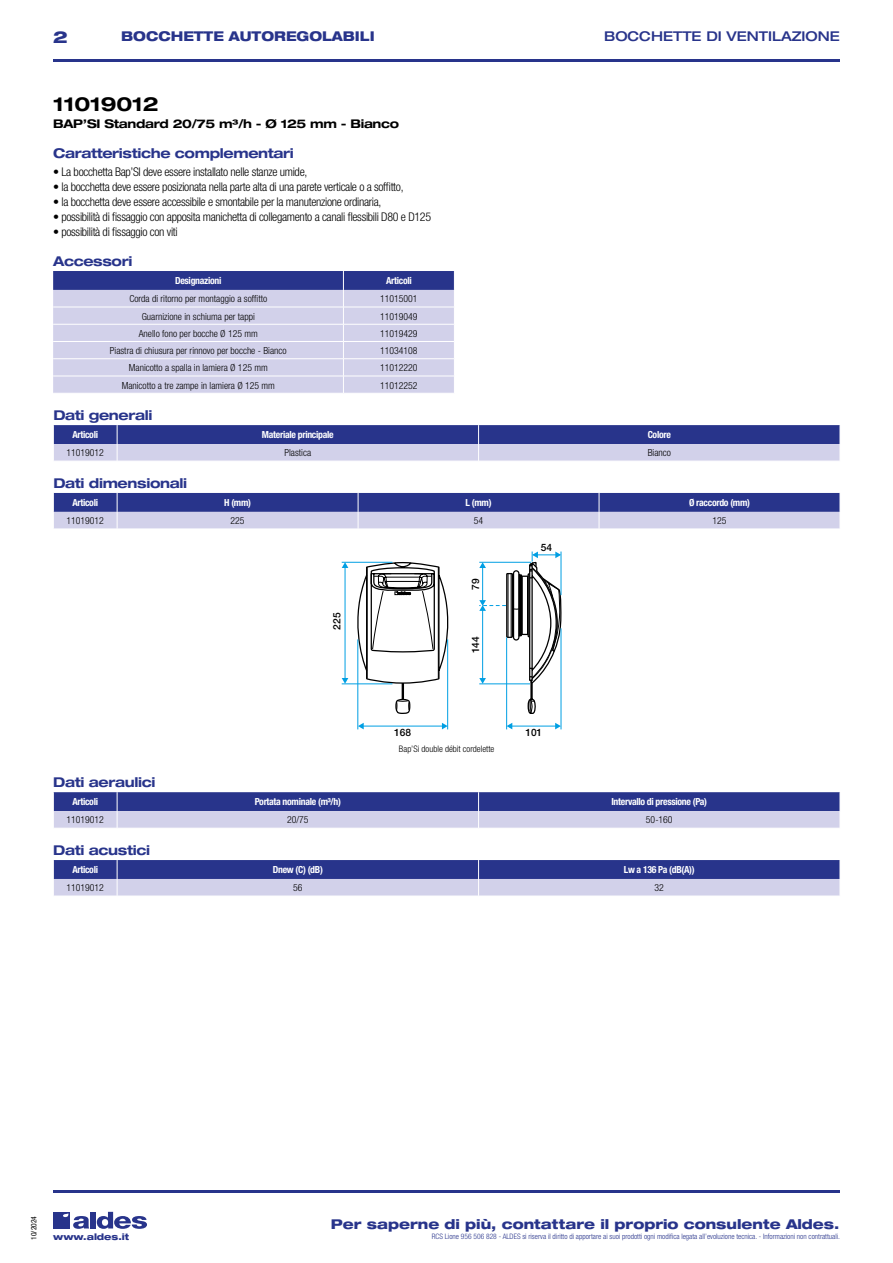
<style>
.page{position:relative;width:893px;height:1263px;background:#fff}
.page>*{position:absolute;margin:0;border:0;box-sizing:border-box;transform-origin:0 0}
.t1{font:700 expanded 19.5px "Helvetica Neue LT Std";letter-spacing:-.01em;color:#000}
.t2{font:800 expanded 16.5px "Helvetica Neue LT Std";color:#28348b}
.t3{font:700 expanded 13.5px "Helvetica Neue LT Std";letter-spacing:-.025em;color:#28348b}
.t4{font:800 expanded 13.5px "Helvetica Neue LT Std";color:#28348b}
.t5{font:800 expanded 13.5px "Helvetica Neue LT Std";color:#28348b;scale:.95 1}
.t6{font:500 expanded 13.5px "Helvetica Neue LT Std";color:#28348b}
.t7{font:300 condensed 12px "Helvetica Neue LT Std";letter-spacing:-.025em;color:#000}
.t8{font:700 expanded 12px "Helvetica Neue LT Std";letter-spacing:-.025em;color:#000}
.t9{font:500 10.2px "Helvetica Neue";color:#000}
.t10{font:300 condensed 9.75px "Helvetica Neue";color:#000}
.t11{font:700 condensed 9.75px "Helvetica Neue LT Std";letter-spacing:-.03em;color:#fff}
.t12{font:300 condensed 9px "Helvetica Neue LT Std";color:#000}
.t13{font:800 expanded 9px "Helvetica Neue LT Std";color:#28348b}
.t14{font:300 condensed 7.5px "Helvetica Neue LT Std";color:#28348b}
.t15{font:condensed 7.5px "Helvetica Neue LT Std";color:#000}
</style>
<div class="page">
<div style="left:53px;top:1212px;width:17px;height:16px;background:#28348b"></div>
<div style="left:90px;top:1212px;width:6px;height:16px;background:#28348b"></div>
<svg style="left:97px;top:1212px;width:50px;height:17px"></svg>
<svg style="left:63px;top:1213px;width:26px;height:16px"></svg>
<hr style="left:53px;top:59px;width:787px;height:2px;background:#28348b">
<hr style="left:53px;top:1190px;width:787px;height:2px;background:#28348b">
<svg style="left:53px;top:271px;width:402px;height:122px;background:#b9badc"></svg>
<svg style="left:53px;top:425px;width:787px;height:36px;background:#7a7fb8"></svg>
<svg style="left:53px;top:493px;width:787px;height:36px;background:#7a80b9"></svg>
<svg style="left:342px;top:561px;width:107px;height:154px"></svg>
<hr style="left:357px;top:639px;width:1px;height:90px;background:#009fe3">
<hr style="left:447px;top:639px;width:1px;height:90px;background:#009fe3">
<hr style="left:360px;top:726px;width:85px;height:1px;background:#009fe3">
<svg style="left:442px;top:723px;width:6px;height:6px"></svg>
<svg style="left:358px;top:723px;width:6px;height:6px"></svg>
<hr style="left:506px;top:637px;width:1px;height:92px;background:#009fe3">
<hr style="left:560px;top:628px;width:1px;height:101px;background:#009fe3">
<hr style="left:509px;top:726px;width:50px;height:1px;background:#009fe3">
<svg style="left:555px;top:723px;width:6px;height:6px"></svg>
<svg style="left:507px;top:723px;width:5px;height:6px"></svg>
<svg style="left:479px;top:551px;width:82px;height:164px"></svg>
<svg style="left:53px;top:792px;width:787px;height:36px;background:#7a80b8"></svg>
<svg style="left:53px;top:860px;width:787px;height:36px;background:#797fb8"></svg>
<h2 class="t2" style="left:53px;top:26px;width:16px">2</h2>
<p class="t5" style="left:121px;top:28px;width:268px">BOCCHETTE AUTOREGOLABILI</p>
<p class="t6" style="left:604px;top:28px;width:237px">BOCCHETTE DI VENTILAZIONE</p>
<h1 class="t1" style="left:53px;top:92px;width:107px">11019012</h1>
<p class="t8" style="left:53px;top:116px;width:347px">BAP’SI Standard 20/75 m³/h - Ø 125 mm - Bianco</p>
<p class="t3" style="left:53px;top:145px;width:242px">Caratteristiche complementari</p>
<p class="t7" style="left:53px;top:164px;width:256px">• La bocchetta Bap’SI deve essere installato nelle stanze umide,</p>
<p class="t7" style="left:53px;top:179px;width:352px">• la bocchetta deve essere posizionata nella parte alta di una parete verticale o a soffitto,</p>
<p class="t7" style="left:53px;top:194px;width:330px">• la bocchetta deve essere accessibile e smontabile per la manutenzione ordinaria,</p>
<p class="t7" style="left:53px;top:209px;width:379px">• possibilità di fissaggio con apposita manichetta di collegamento a canali flessibili D80 e D125</p>
<p class="t7" style="left:53px;top:224px;width:126px">• possibilità di fissaggio con viti</p>
<p class="t3" style="left:53px;top:253px;width:81px">Accessori</p>
<p class="t11" style="left:175px;top:275px;width:48px">Designazioni</p>
<p class="t11" style="left:386px;top:275px;width:27px">Articoli</p>
<p class="t10" style="left:129px;top:293px;width:139px">Corda di ritorno per montaggio a soffitto</p>
<p class="t10" style="left:380px;top:293px;width:39px">11015001</p>
<p class="t10" style="left:142px;top:310px;width:115px">Guarnizione in schiuma per tappi</p>
<p class="t10" style="left:380px;top:310px;width:39px">11019049</p>
<p class="t10" style="left:139px;top:328px;width:121px">Anello fono per bocche Ø 125 mm</p>
<p class="t10" style="left:380px;top:328px;width:39px">11019429</p>
<p class="t10" style="left:110px;top:345px;width:178px">Piastra di chiusura per rinnovo per bocche - Bianco</p>
<p class="t10" style="left:380px;top:345px;width:39px">11034108</p>
<p class="t10" style="left:129px;top:362px;width:140px">Manicotto a spalla in lamiera Ø 125 mm</p>
<p class="t10" style="left:380px;top:362px;width:39px">11012220</p>
<p class="t10" style="left:122px;top:379px;width:155px">Manicotto a tre zampe in lamiera Ø 125 mm</p>
<p class="t10" style="left:380px;top:379px;width:39px">11012252</p>
<p class="t3" style="left:53px;top:407px;width:101px">Dati generali</p>
<p class="t11" style="left:72px;top:429px;width:27px">Articoli</p>
<p class="t11" style="left:262px;top:429px;width:73px">Materiale principale</p>
<p class="t11" style="left:648px;top:429px;width:25px">Colore</p>
<p class="t10" style="left:67px;top:447px;width:39px">11019012</p>
<p class="t10" style="left:284px;top:447px;width:28px">Plastica</p>
<p class="t10" style="left:648px;top:447px;width:25px">Bianco</p>
<p class="t3" style="left:53px;top:475px;width:135px">Dati dimensionali</p>
<p class="t11" style="left:72px;top:496px;width:27px">Articoli</p>
<p class="t11" style="left:224px;top:496px;width:28px">H (mm)</p>
<p class="t11" style="left:466px;top:496px;width:27px">L (mm)</p>
<p class="t11" style="left:689px;top:496px;width:63px">Ø raccordo (mm)</p>
<p class="t10" style="left:67px;top:515px;width:39px">11019012</p>
<p class="t10" style="left:231px;top:515px;width:16px">225</p>
<p class="t10" style="left:474px;top:515px;width:11px">54</p>
<p class="t10" style="left:712px;top:515px;width:16px">125</p>
<p class="t9" style="left:331px;top:630px;width:18px;rotate:-90deg">225</p>
<p class="t9" style="left:470px;top:589px;width:13px;rotate:-90deg">79</p>
<p class="t9" style="left:470px;top:653px;width:18px;rotate:-90deg">144</p>
<p class="t9" style="left:541px;top:541px;width:13px">54</p>
<p class="t9" style="left:394px;top:726px;width:18px">168</p>
<p class="t9" style="left:525px;top:726px;width:18px">101</p>
<p class="t12" style="left:399px;top:743px;width:97px">Bap’Si double débit cordelette</p>
<p class="t3" style="left:53px;top:773px;width:104px">Dati aeraulici</p>
<p class="t11" style="left:72px;top:796px;width:27px">Articoli</p>
<p class="t11" style="left:255px;top:796px;width:88px">Portata nominale (m³/h)</p>
<p class="t11" style="left:611px;top:796px;width:97px">Intervallo di pressione (Pa)</p>
<p class="t10" style="left:66px;top:814px;width:39px">11019012</p>
<p class="t10" style="left:287px;top:814px;width:23px">20/75</p>
<p class="t10" style="left:646px;top:814px;width:28px">50-160</p>
<p class="t3" style="left:53px;top:842px;width:98px">Dati acustici</p>
<p class="t11" style="left:72px;top:864px;width:27px">Articoli</p>
<p class="t11" style="left:273px;top:864px;width:52px">Dnew (C) (dB)</p>
<p class="t11" style="left:624px;top:864px;width:72px">Lw a 136 Pa (dB(A))</p>
<p class="t10" style="left:66px;top:882px;width:39px">11019012</p>
<p class="t10" style="left:293px;top:882px;width:11px">56</p>
<p class="t10" style="left:655px;top:882px;width:11px">32</p>
<p class="t15" style="left:29px;top:1240px;width:25px;rotate:-90deg">10/2024</p>
<p class="t4" style="left:331px;top:1215px;width:510px">Per saperne di più, contattare il proprio consulente Aldes.</p>
<p class="t13" style="left:53px;top:1231px;width:78px">www.aldes.it</p>
<p class="t14" style="left:432px;top:1232px;width:410px">RCS Lione 956 506 828 - ALDES si riserva il diritto di apportare ai suoi prodotti ogni modifica legata all’evoluzione tecnica. - Informazioni non contrattuali.</p>
</div>
